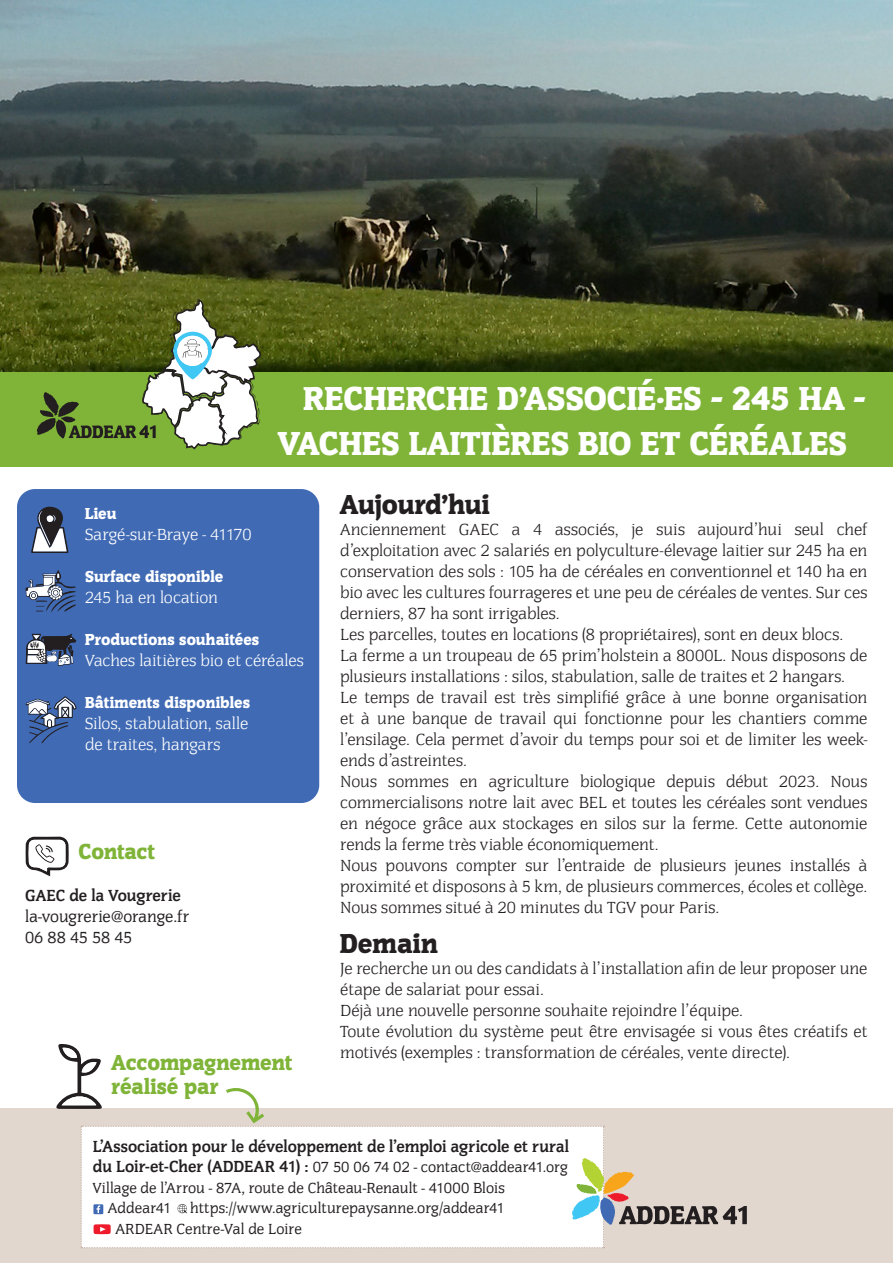
<style>
.page{position:relative;width:893px;height:1263px;background:#fff}
.page>*{position:absolute;margin:0;border:0;box-sizing:border-box;transform-origin:0 0}
.t1{font:800 34.5px/45px "Congress EF";letter-spacing:.01em;color:#fff}
.t2{font:800 28.5px "Congress EF";letter-spacing:.005em;color:#231f20}
.t3{font:800 22.5px "Congress EF";color:#7fb438}
.t4{font:300 16.5px/21px "Congress";color:#231f20;text-align:justify}
.t5{font:300 16.5px "Congress";color:#fff}
.t6{font:700 16.5px "Congress";letter-spacing:-.005em;color:#231f20}
.t7{font:800 16.5px "Congress EF";letter-spacing:.005em;color:#fff}
.t8{font:16.5px "Congress";color:#231f20}
.t9{font:15px "Congress";color:#231f20}
.s1{font-weight:700;font-size:16.5px}
</style>
<div class="page">
<img style="left:0;top:0;width:893px;height:373px">
<div style="left:0;top:373px;width:893px;height:94px;background:#7fb438"></div>
<div style="left:17px;top:489px;width:302px;height:314px;background:#406ab4;border-radius:18px"></div>
<svg style="left:26px;top:696px;width:51px;height:47px"></svg>
<svg style="left:31px;top:506px;width:38px;height:47px"></svg>
<svg style="left:25px;top:570px;width:52px;height:42px"></svg>
<svg style="left:26px;top:634px;width:51px;height:32px"></svg>
<svg style="left:37px;top:252px;width:232px;height:198px"></svg>
<div style="left:0;top:1108px;width:893px;height:155px;background:#e2d7ce"></div>
<svg style="left:56px;top:1044px;width:691px;height:204px"></svg>
<svg style="left:26px;top:836px;width:43px;height:40px"></svg>
<p class="t1" style="left:278px;top:375px;width:589px;text-indent:26px">RECHERCHE D’ASSOCIÉ·ES - 245 HA -<br>VACHES LAITIÈRES BIO ET CÉRÉALES</p>
<p class="t2" style="left:340px;top:487px;width:151px">Aujourd’hui</p>
<p class="t4" style="left:340px;top:519px;width:529px">Anciennement GAEC a 4 associés, je suis aujourd’hui seul chef d’exploitation avec 2 salariés en polyculture-élevage laitier sur 245 ha en conservation des sols : 105 ha de céréales en conventionnel et 140 ha en bio avec les cultures fourrageres et une peu de céréales de ventes. Sur ces derniers, 87 ha sont irrigables.</p>
<p class="t4" style="left:340px;top:624px;width:504px">Les parcelles, toutes en locations (8 propriétaires), sont en deux blocs.</p>
<p class="t4" style="left:340px;top:645px;width:529px">La ferme a un troupeau de 65 prim’holstein a 8000L. Nous disposons de plusieurs installations : silos, stabulation, salle de traites et 2 hangars.</p>
<p class="t4" style="left:340px;top:687px;width:529px">Le temps de travail est très simplifié grâce à une bonne organisation et à une banque de travail qui fonctionne pour les chantiers comme l’ensilage. Cela permet d’avoir du temps pour soi et de limiter les week&shy;ends d’astreintes.</p>
<p class="t4" style="left:340px;top:771px;width:529px">Nous sommes en agriculture biologique depuis début 2023. Nous commercialisons notre lait avec BEL et toutes les céréales sont vendues en négoce grâce aux stockages en silos sur la ferme. Cette autonomie rends la ferme très viable économiquement.</p>
<p class="t4" style="left:340px;top:855px;width:529px">Nous pouvons compter sur l’entraide de plusieurs jeunes installés à proximité et disposons à 5 km, de plusieurs commerces, écoles et collège.<br>Nous sommes situé à 20 minutes du TGV pour Paris.</p>
<p class="t2" style="left:340px;top:926px;width:99px">Demain</p>
<p class="t4" style="left:340px;top:958px;width:529px">Je recherche un ou des candidats à l’installation afin de leur proposer une étape de salariat pour essai.</p>
<p class="t4" style="left:340px;top:1000px;width:404px">Déjà une nouvelle personne souhaite rejoindre l’équipe.</p>
<p class="t4" style="left:340px;top:1021px;width:529px">Toute évolution du système peut être envisagée si vous êtes créatifs et motivés (exemples : transformation de céréales, vente directe).</p>
<p class="t7" style="left:85px;top:503px;width:33px">Lieu</p>
<p class="t5" style="left:85px;top:524px;width:168px">Sargé-sur-Braye - 41170</p>
<p class="t7" style="left:85px;top:566px;width:140px">Surface disponible</p>
<p class="t5" style="left:85px;top:587px;width:135px">245 ha en location</p>
<p class="t7" style="left:85px;top:629px;width:176px">Productions souhaitées</p>
<p class="t5" style="left:85px;top:650px;width:220px">Vaches laitières bio et céréales</p>
<p class="t7" style="left:85px;top:692px;width:167px">Bâtiments disponibles</p>
<p class="t5" style="left:85px;top:713px;width:165px">Silos, stabulation, salle</p>
<p class="t5" style="left:85px;top:734px;width:137px">de traites, hangars</p>
<p class="t3" style="left:79px;top:837px;width:78px">Contact</p>
<p class="t6" style="left:25px;top:885px;width:157px">GAEC de la Vougrerie</p>
<p class="t8" style="left:25px;top:906px;width:166px">la-vougrerie@orange.fr</p>
<p class="t8" style="left:25px;top:927px;width:109px">06 88 45 58 45</p>
<p class="t3" style="left:112px;top:1049px;width:182px">Accompagnement</p>
<p class="t3" style="left:112px;top:1073px;width:108px">réalisé par</p>
<p class="t6" style="left:93px;top:1137px;width:478px">L’Association pour le développement de l’emploi agricole et rural</p>
<p class="t9" style="left:93px;top:1158px;width:477px"><span class="s1">du Loir-et-Cher (ADDEAR 41) :</span> 07 50 06 74 02 - contact@addear41.org</p>
<p class="t9" style="left:93px;top:1179px;width:413px">Village de l’Arrou - 87A, route de Château-Renault - 41000 Blois</p>
<p class="t9" style="left:108px;top:1199px;width:65px">Addear41</p>
<p class="t9" style="left:190px;top:1199px;width:316px">https://www.agriculturepaysanne.org/addear41</p>
<p class="t9" style="left:115px;top:1220px;width:188px">ARDEAR Centre-Val de Loire</p>
</div>
